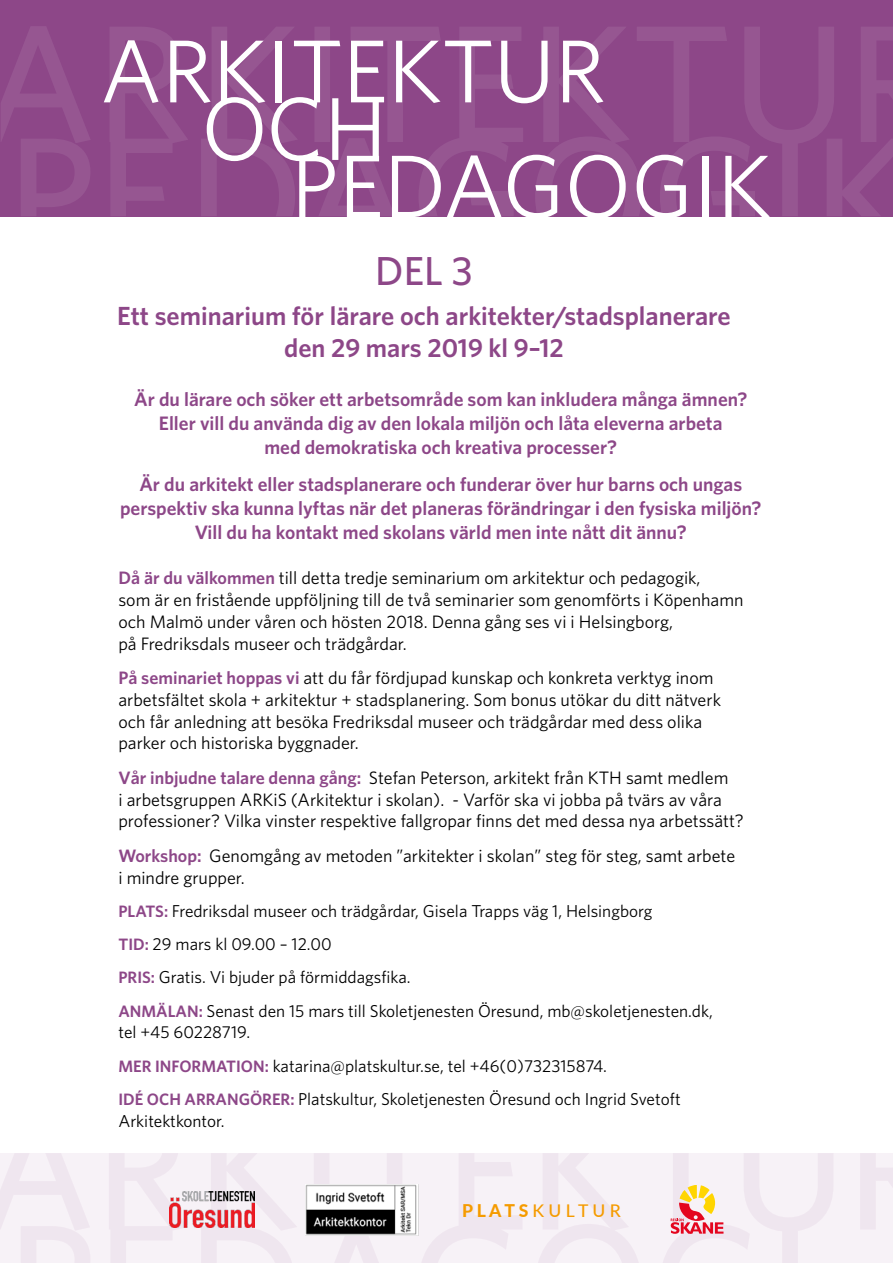
<style>
.page{position:relative;width:893px;height:1263px;background:#fff}
.page>*{position:absolute;margin:0;border:0;box-sizing:border-box;transform-origin:0 0}
.t1{font:89.4px "Whitney HTF";color:#fff}
.t2{font:500 40.5px "Whitney HTF";color:#8d4788}
.t3{font:600 26.25px/31.5px "Whitney HTF";color:#8d4788;text-align:center}
.t4{font:600 19.5px/24px "Whitney HTF";color:#8d4788;text-align:center}
.t5{font:18px/21.8px "Whitney HTF";color:#000}
.t6{font:500 17.55px "Lato";color:#f59b00}
.t7{font:17.25px/33.3px "Whitney HTF";color:#000}
.s1{font-weight:600;color:#8d4788}
.s2{font-weight:600;font-size:16.5px;color:#8d4788}
.s3{color:#030303}
.s4{font-weight:800}
</style>
<div class="page">
<svg style="left:0;top:1153px;width:893px;height:110px;fill:#f7f2f7"></svg>
<div style="left:0;top:0;width:893px;height:216px;background:#8d4788"></div>
<svg style="left:1px;top:26px;width:892px;height:190px"></svg>
<svg style="left:671px;top:1185px;width:52px;height:49px"></svg>
<img style="left:169px;top:1191px;width:85px;height:36px">
<img style="left:305px;top:1184px;width:113px;height:51px">
<h1 class="t1" style="left:100px;top:18px;width:507px">ARKITEKTUR</h1>
<h1 class="t1" style="left:201px;top:76px;width:187px">OCH</h1>
<h1 class="t1" style="left:291px;top:134px;width:482px">PEDAGOGIK</h1>
<h2 class="t2" style="left:375px;top:247px;width:99px">DEL 3</h2>
<h3 class="t3" style="left:117px;top:300px;width:615px">Ett seminarium för lärare och arkitekter/stadsplanerare den 29 mars 2019 kl 9–12</h3>
<p class="t4" style="left:134px;top:387px;width:615px">Är du lärare och söker ett arbetsområde som kan inkludera många ämnen?<br>Eller vill du använda dig av den lokala miljön och låta eleverna arbeta<br>med demokratiska och kreativa processer?</p>
<p class="t4" style="left:120px;top:472px;width:643px">Är du arkitekt eller stadsplanerare och funderar över hur barns och ungas perspektiv ska kunna lyftas när det planeras förändringar i den fysiska miljön?<br>Vill du ha kontakt med skolans värld men inte nått dit ännu?</p>
<p class="t5" style="left:118px;top:567px;width:627px"><span class="s1">Då är du välkommen</span> till detta tredje seminarium om arkitektur och pedagogik,<br>som är en fristående uppföljning till de två seminarier som genomförts i Köpenhamn och Malmö under våren och hösten 2018. Denna gång ses vi i Helsingborg,<br>på Fredriksdals museer och trädgårdar.</p>
<p class="t5" style="left:118px;top:666px;width:604px"><span class="s1">På seminariet hoppas vi</span> att du får fördjupad kunskap och konkreta verktyg inom arbetsfältet skola + arkitektur + stadsplanering. Som bonus utökar du ditt nätverk och får anledning att besöka Fredriksdal museer och trädgårdar med dess olika parker och historiska byggnader.</p>
<p class="t5" style="left:118px;top:766px;width:627px"><span class="s1">Vår inbjudne talare denna gång:</span> Stefan Peterson, arkitekt från KTH samt medlem<br>i arbetsgruppen ARKiS (Arkitektur i skolan). - Varför ska vi jobba på tvärs av våra professioner? Vilka vinster respektive fallgropar finns det med dessa nya arbetssätt?</p>
<p class="t5" style="left:118px;top:844px;width:618px"><span class="s1">Workshop:</span> Genomgång av metoden ”arkitekter i skolan” steg för steg, samt arbete i mindre grupper.</p>
<p class="t7" style="left:118px;top:894px;width:596px"><span class="s2">PLATS:</span> <span class="s3">Fredriksdal museer och trädgårdar, Gisela Trapps väg 1, Helsingborg<br></span><span class="s2">TID:</span> 29 mars kl 09.00 – 12.00<br><span class="s2">PRIS:</span> Gratis. Vi bjuder på förmiddagsfika.<br><span class="s2">ANMÄLAN:</span> Senast den 15 mars till Skoletjenesten Öresund, mb@skoletjenesten.dk,</p>
<p class="t7" style="left:118px;top:1015px;width:564px">tel +45 60228719.<br><span class="s2">MER INFORMATION:</span> katarina@platskultur.se, tel +46(0)732315874.<br><span class="s2">IDÉ OCH ARRANGÖRER:</span> Platskultur, Skoletjenesten Öresund och Ingrid Svetoft</p>
<p class="t7" style="left:118px;top:1103px;width:108px">Arkitektkontor.</p>
<p class="t6" style="left:462px;top:1198px;width:160px"><span class="s4">P L A T S</span> K U L T U R</p>
</div>
